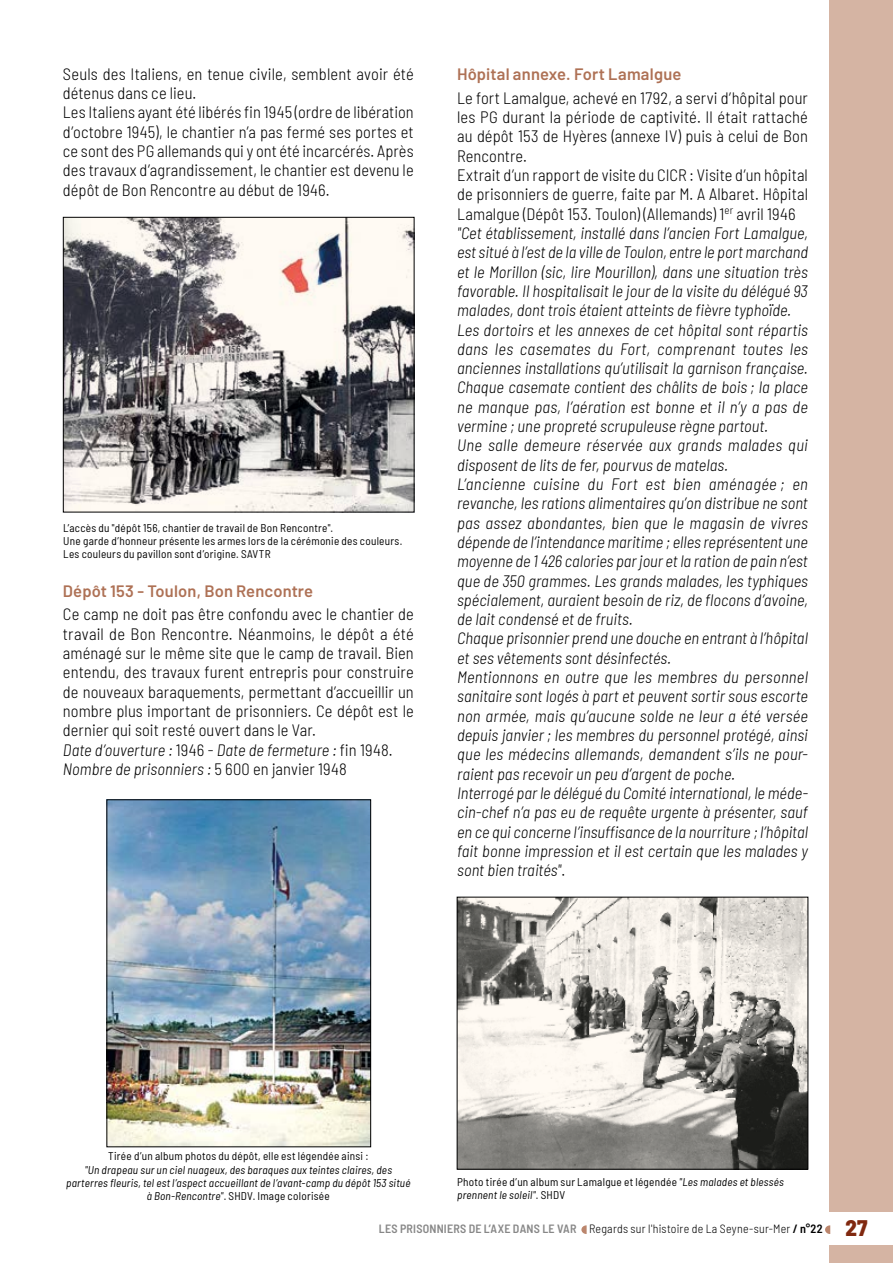
<style>
.page{position:relative;width:893px;height:1263px;background:#fff}
.page>*{position:absolute;margin:0;border:0;box-sizing:border-box;transform-origin:0 0}
.t1{font:italic 300 semi-condensed 16.5px/19.4px "Barlow";letter-spacing:.005em;color:#000}
.t2{font:300 semi-condensed 16.5px/19.4px "Barlow";letter-spacing:.005em;color:#000}
.t3{font:600 16.5px "Barlow";letter-spacing:.01em;color:#ae7155}
.t4{font:300 semi-condensed 12px "Barlow";letter-spacing:.02em;color:#000}
.t5{font:semi-condensed 11.25px/13.2px "Barlow";letter-spacing:.025em;color:#000}
.t6{font:italic semi-condensed 11.25px/13.2px "Barlow";letter-spacing:.02em;color:#000;text-align:center}
.s1{font-style:italic}
.s2{font-style:normal}
.s3{font-weight:600;color:#878787}
.s4{font-weight:600}
.s5{font-weight:800;font-size:22.5px;color:#80280f}
</style>
<div class="page">
<div style="left:829px;top:0;width:64px;height:1263px;background:#d5b4a3"></div>
<img style="left:65px;top:219px;width:347px;height:291px">
<div style="left:63px;top:217px;width:351px;height:295px;border:1px solid #000"></div>
<img style="left:108px;top:801px;width:261px;height:344px">
<div style="left:106px;top:799px;width:265px;height:348px;border:1px solid #000"></div>
<img style="left:459px;top:899px;width:347px;height:268px">
<div style="left:457px;top:897px;width:351px;height:272px;border:1px solid #000"></div>
<div style="left:829px;top:1212px;width:64px;height:32px;background:#fff"></div>
<svg style="left:581px;top:1225px;width:6px;height:9px"></svg>
<svg style="left:825px;top:1225px;width:5px;height:9px"></svg>
<p class="t2" style="left:63px;top:63px;width:352px">Seuls des Italiens, en tenue civile, semblent avoir été détenus dans ce lieu.<br>Les Italiens ayant été libérés fin 1945 (ordre de libération d’octobre 1945), le chantier n’a pas fermé ses portes et ce sont des PG allemands qui y ont été incarcérés. Après des travaux d’agrandissement, le chantier est devenu le dépôt de Bon Rencontre au début de 1946.</p>
<p class="t5" style="left:63px;top:520px;width:341px">L’accès du "dépôt 156, chantier de travail de Bon Rencontre".<br>Une garde d’honneur présente les armes lors de la cérémonie des couleurs.<br>Les couleurs du pavillon sont d’origine. SAVTR</p>
<p class="t3" style="left:63px;top:579px;width:252px">Dépôt 153 - Toulon, Bon Rencontre</p>
<p class="t2" style="left:63px;top:603px;width:352px">Ce camp ne doit pas être confondu avec le chantier de travail de Bon Rencontre. Néanmoins, le dépôt a été aménagé sur le même site que le camp de travail. Bien entendu, des travaux furent entrepris pour construire de nouveaux baraquements, permettant d’accueillir un nombre plus important de prisonniers. Ce dépôt est le dernier qui soit resté ouvert dans le Var.<br><span class="s1">Date d’ouverture :</span> 1946 - <span class="s1">Date de fermeture :</span> fin 1948.<br><span class="s1">Nombre de prisonniers :</span> 5 600 en janvier 1948</p>
<p class="t3" style="left:457px;top:62px;width:226px">Hôpital annexe. Fort Lamalgue</p>
<p class="t1" style="left:457px;top:87px;width:352px"><span class="s2">Le fort Lamalgue, achevé en 1792, a servi d’hôpital pour les PG durant la période de captivité. Il était rattaché au dépôt 153 de Hyères (annexe IV) puis à celui de Bon Rencontre.<br>Extrait d’un rapport de visite du CICR : Visite d’un hôpital de prisonniers de guerre, faite par M. A Albaret. Hôpital Lamalgue (Dépôt 153. Toulon) (Allemands) 1</span><sup>er</sup> <span class="s2">avril 1946 </span>"Cet établissement, installé dans l’ancien Fort Lamalgue, est situé à l’est de la ville de Toulon, entre le port marchand et le Morillon (sic, lire Mourillon), dans une situation très favorable. Il hospitalisait le jour de la visite du délégué 93 malades, dont trois étaient atteints de fièvre typhoïde.<br>Les dortoirs et les annexes de cet hôpital sont répartis dans les casemates du Fort, comprenant toutes les anciennes installations qu’utilisait la garnison française.<br>Chaque casemate contient des châlits de bois ; la place ne manque pas, l’aération est bonne et il n’y a pas de vermine ; une propreté scrupuleuse règne partout.<br>Une salle demeure réservée aux grands malades qui disposent de lits de fer, pourvus de matelas.<br>L’ancienne cuisine du Fort est bien aménagée ; en revanche, les rations alimentaires qu’on distribue ne sont pas assez abondantes, bien que le magasin de vivres dépende de l’intendance maritime ; elles représentent une moyenne de 1 426 calories par jour et la ration de pain n’est que de 350 grammes. Les grands malades, les typhiques spécialement, auraient besoin de riz, de flocons d’avoine, de lait condensé et de fruits.<br>Chaque prisonnier prend une douche en entrant à l’hôpital et ses vêtements sont désinfectés.<br>Mentionnons en outre que les membres du personnel sanitaire sont logés à part et peuvent sortir sous escorte non armée, mais qu’aucune solde ne leur a été versée depuis janvier ; les membres du personnel protégé, ainsi que les médecins allemands, demandent s’ils ne pour&shy;raient pas recevoir un peu d’argent de poche.<br>Interrogé par le délégué du Comité international, le méde&shy;cin-chef n’a pas eu de requête urgente à présenter, sauf en ce qui concerne l’insuffisance de la nourriture ; l’hôpital fait bonne impression et il est certain que les malades y sont bien traités"<span class="s2">.</span></p>
<p class="t5" style="left:108px;top:1149px;width:262px">Tirée d’un album photos du dépôt, elle est légendée ainsi :</p>
<p class="t6" style="left:66px;top:1162px;width:346px">"Un drapeau sur un ciel nuageux, des baraques aux teintes claires, des parterres fleuris, tel est l’aspect accueillant de l’avant-camp du dépôt 153 situé à Bon-Rencontre"<span class="s2">. SHDV. Image colorisée</span></p>
<p class="t5" style="left:457px;top:1174px;width:328px">Photo tirée d’un album sur Lamalgue et légendée <span class="s1">"Les malades et blessés prennent le soleil"</span>. SHDV</p>
<p class="t4" style="left:379px;top:1220px;width:490px"><span class="s3">LES PRISONNIERS DE L’AXE DANS LE VAR</span> Regards sur l'histoire de La Seyne-sur-Mer <span class="s4">/ N°22</span> <span class="s5">27</span></p>
</div>
